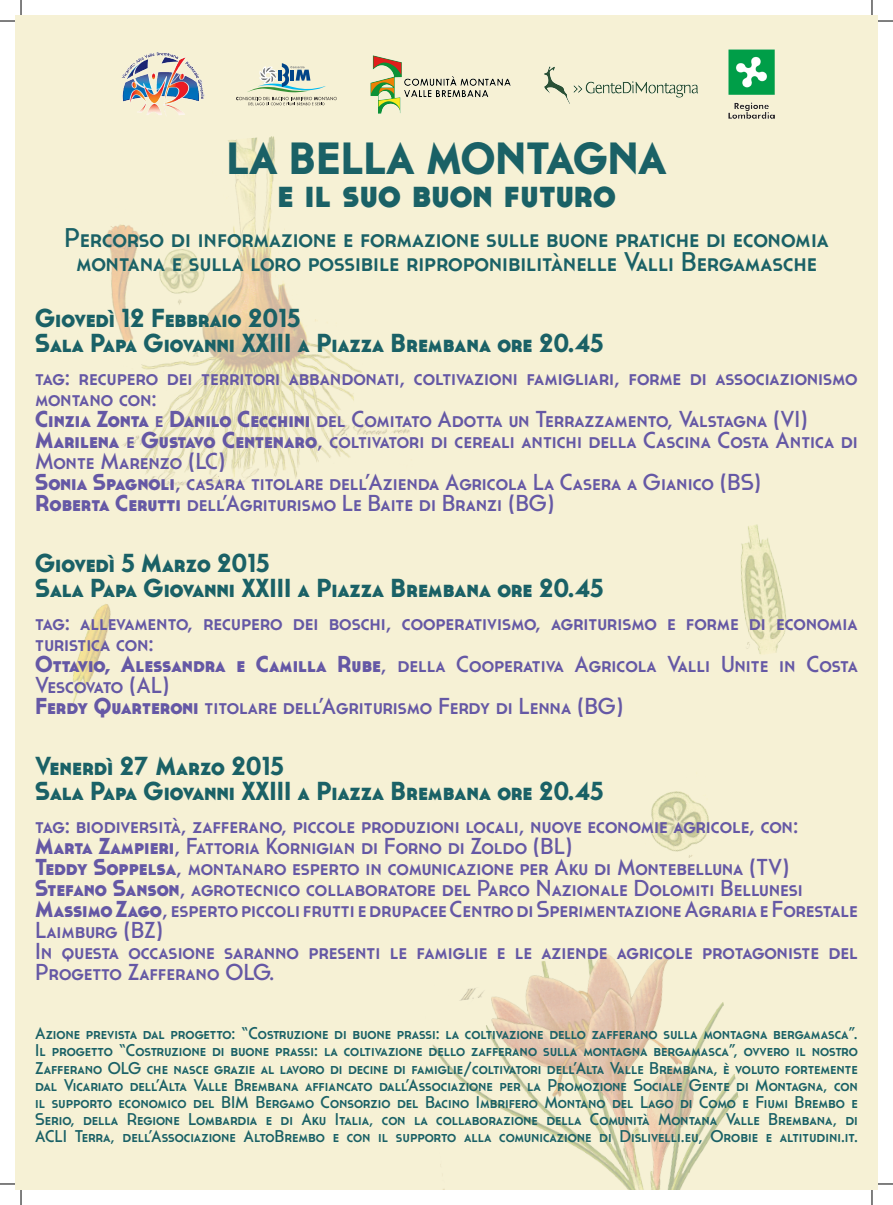
<style>
.page{position:relative;width:893px;height:1205px;background:#fff}
.page>*{position:absolute;margin:0;border:0;box-sizing:border-box;transform-origin:0 0}
.t1{font:700 45px "Cassannet";color:#1a6166}
.t2{font:700 43px "Cassannet";color:#1a6166}
.t3{font:27px/24px "Cassannet";color:#1a6166;text-align:center}
.t4{font:700 26px "Cassannet";color:#1a6166}
.t5{font:23px/21px "Cassannet";color:#6558a5}
.t6{font:17px/17px "Cassannet";color:#1a6166;text-align:justify}
.s1{font-weight:700}
</style>
<div class="page">
<div style="left:15px;top:15px;width:862px;height:1174px;background:#f6f1d5"></div>
<img style="left:105px;top:136px;width:305px;height:351px">
<img style="left:69px;top:604px;width:42px;height:103px">
<img style="left:432px;top:953px;width:307px;height:236px">
<img style="left:740px;top:524px;width:47px;height:130px">
<img style="left:650px;top:791px;width:59px;height:67px">
<img style="left:121px;top:52px;width:84px;height:63px">
<img style="left:370px;top:55px;width:141px;height:59px">
<svg style="left:236px;top:63px;width:101px;height:42px"></svg>
<img style="left:728px;top:49px;width:46px;height:69px">
<img style="left:544px;top:66px;width:154px;height:38px">
<svg style="left:0;top:0;width:22px;height:22px"></svg>
<svg style="left:0;top:1183px;width:22px;height:21px"></svg>
<svg style="left:871px;top:0;width:21px;height:22px"></svg>
<svg style="left:871px;top:1183px;width:21px;height:21px"></svg>
<p class="t1" style="left:226px;top:131px;width:441px">LA BELLA MONTAGNA</p>
<p class="t2" style="left:277px;top:166px;width:340px">e il suo buon futuro</p>
<p class="t3" style="left:64px;top:225px;width:765px">Percorso di informazione e formazione sulle buone pratiche di economia montana e sulla loro possibile riproponibilitànelle Valli Bergamasche</p>
<p class="t4" style="left:35px;top:302px;width:266px">Giovedì 12 Febbraio 2015</p>
<p class="t4" style="left:35px;top:327px;width:569px">Sala Papa Giovanni XXIII a Piazza Brembana ore 20.45</p>
<p class="t5" style="left:35px;top:366px;width:824px">tag: recupero dei territori abbandonati, coltivazioni famigliari, forme di associazionismo montano con:</p>
<p class="t5" style="left:35px;top:408px;width:774px"><span class="s1">Cinzia Zonta</span> e <span class="s1">Danilo Cecchini</span> del Comitato Adotta un Terrazzamento, Valstagna (VI)</p>
<p class="t5" style="left:35px;top:429px;width:824px"><span class="s1">Marilena</span> e <span class="s1">Gustavo Centenaro</span>, coltivatori di cereali antichi della Cascina Costa Antica di<br>Monte Marenzo (LC)</p>
<p class="t5" style="left:35px;top:471px;width:727px"><span class="s1">Sonia Spagnoli</span>, casara titolare dell’Azienda Agricola La Casera a Gianico (BS)</p>
<p class="t5" style="left:35px;top:492px;width:520px"><span class="s1">Roberta Cerutti</span> dell’Agriturismo Le Baite di Branzi (BG)</p>
<p class="t4" style="left:35px;top:547px;width:235px">Giovedì 5 Marzo 2015</p>
<p class="t4" style="left:35px;top:572px;width:569px">Sala Papa Giovanni XXIII a Piazza Brembana ore 20.45</p>
<p class="t5" style="left:35px;top:611px;width:823px">tag: allevamento, recupero dei boschi, cooperativismo, agriturismo e forme di economia turistica con:</p>
<p class="t5" style="left:35px;top:653px;width:824px"><span class="s1">Ottavio, Alessandra e Camilla Rube</span>, della Cooperativa Agricola Valli Unite in Costa<br>Vescovato (AL)</p>
<p class="t5" style="left:35px;top:695px;width:589px"><span class="s1">Ferdy Quarteroni</span> titolare dell’Agriturismo Ferdy di Lenna (BG)</p>
<p class="t4" style="left:35px;top:750px;width:250px">Venerdì 27 Marzo 2015</p>
<p class="t4" style="left:35px;top:775px;width:569px">Sala Papa Giovanni XXIII a Piazza Brembana ore 20.45</p>
<p class="t5" style="left:35px;top:814px;width:764px">tag: biodiversità, zafferano, piccole produzioni locali, nuove economie agricole, con:</p>
<p class="t5" style="left:35px;top:835px;width:538px"><span class="s1">Marta Zampieri</span>, Fattoria Kornigian di Forno di Zoldo (BL)</p>
<p class="t5" style="left:35px;top:856px;width:755px"><span class="s1">Teddy Soppelsa</span>, montanaro esperto in comunicazione per Aku di Montebelluna (TV)</p>
<p class="t5" style="left:35px;top:877px;width:769px"><span class="s1">Stefano Sanson</span>, agrotecnico collaboratore del Parco Nazionale Dolomiti Bellunesi</p>
<p class="t5" style="left:35px;top:898px;width:824px"><span class="s1">Massimo Zago</span>, esperto piccoli frutti e drupacee Centro di Sperimentazione Agraria e Forestale<br>Laimburg (BZ)</p>
<p class="t5" style="left:35px;top:940px;width:823px">In questa occasione saranno presenti le famiglie e le aziende agricole protagoniste del<br>Progetto Zafferano OLG.</p>
<p class="t6" style="left:35px;top:1024px;width:823px">Azione prevista dal progetto: “Costruzione di buone prassi: la coltivazione dello zafferano sulla montagna bergamasca”.</p>
<p class="t6" style="left:35px;top:1041px;width:824px">Il progetto “Costruzione di buone prassi: la coltivazione dello zafferano sulla montagna bergamasca”, ovvero il nostro Zafferano OLG che nasce grazie al lavoro di decine di famiglie/coltivatori dell’Alta Valle Brembana, è voluto fortemente dal Vicariato dell’Alta Valle Brembana affiancato dall’Associazione per la Promozione Sociale Gente di Montagna, con il supporto economico del BIM Bergamo Consorzio del Bacino Imbrifero Montano del Lago di Como e Fiumi Brembo e Serio, della Regione Lombardia e di Aku Italia, con la collaborazione della Comunità Montana Valle Brembana, di ACLI Terra, dell’Associazione AltoBrembo e con il supporto alla comunicazione di Dislivelli.eu, Orobie e altitudini.it.</p>
</div>
